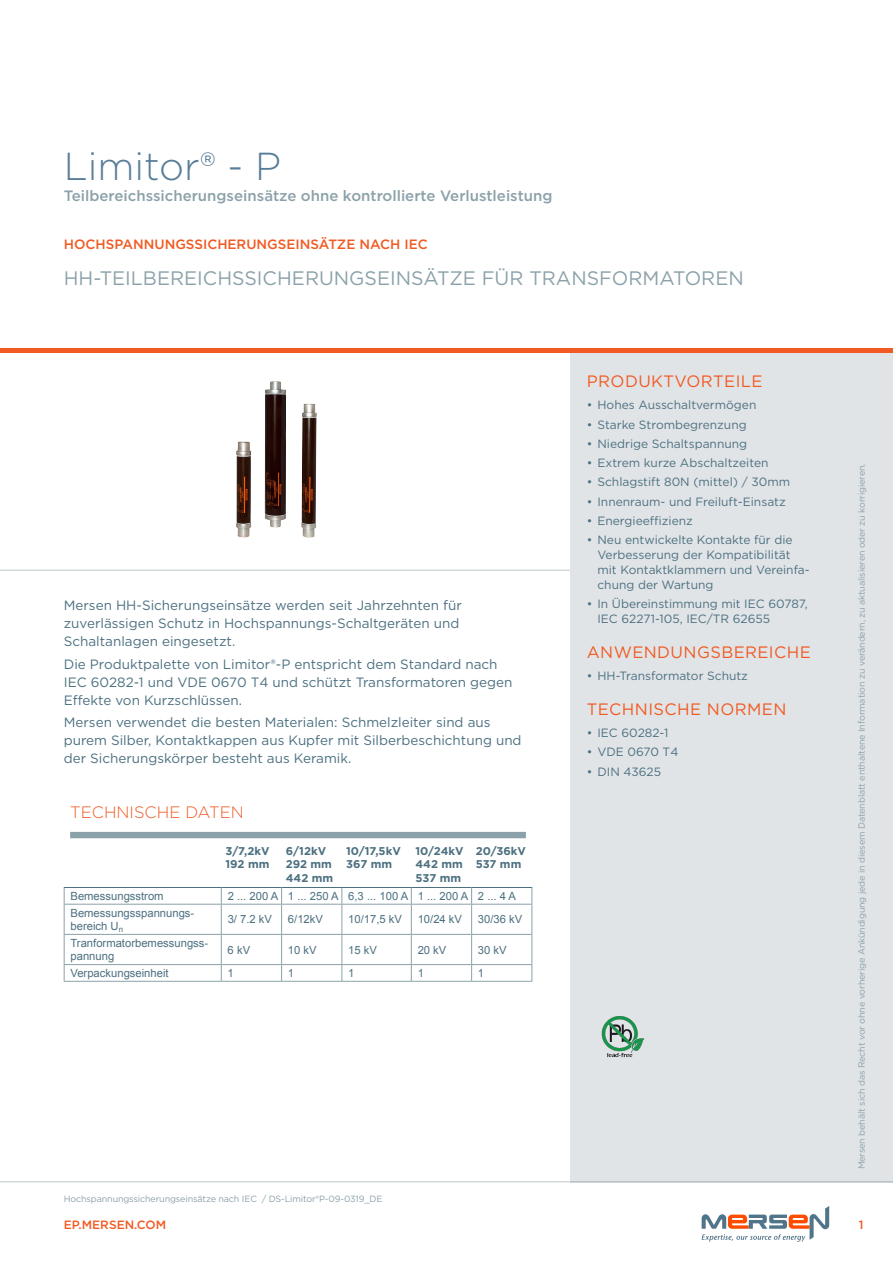
<style>
.page{position:relative;width:893px;height:1263px;background:#fff}
.page>*{position:absolute;margin:0;border:0;box-sizing:border-box;transform-origin:0 0}
.t1{font:300 39px "Gotham";color:#587d98}
.t2{font:19.5px "Gotham";color:#8ba1a9}
.t3{font:16.5px "Gotham";letter-spacing:.025em;color:#f15a22}
.t4{font:300 16.5px "Gotham";color:#f15a22}
.t5{font:500 15px "Gotham";color:#8ba1a9}
.t6{font:13.5px/18px "Gotham";color:#4c7080}
.t7{font:500 13.5px "Gotham";color:#f15a22}
.t8{font:12px/15px "Gotham";color:#4c7080}
.t9{font:500 12px "Gotham";color:#f15a22}
.t10{font:11.25px/13.5px "Arial";color:#4c7080}
.t11{font:700 11.25px/13.5px "Gotham";color:#4c7080}
.t12{font:9px "Gotham";letter-spacing:-.015em;color:#8ba1a9}
</style>
<div class="page">
<hr style="left:0;top:1181px;width:893px;height:1px;background:#bec8cd">
<div style="left:570px;top:353px;width:323px;height:829px;background:#e1e4e7"></div>
<hr style="left:0;top:349px;width:893px;height:4px;background:#f15a22">
<hr style="left:0;top:570px;width:570px;height:1px;background:#bec8cd">
<svg style="left:702px;top:1206px;width:127px;height:36px"></svg>
<img style="left:236px;top:381px;width:81px;height:157px">
<hr style="left:64px;top:981px;width:157px;height:1px;background:#8ba1a9">
<hr style="left:221px;top:981px;width:61px;height:1px;background:#8ba1a9">
<hr style="left:282px;top:981px;width:60px;height:1px;background:#8ba1a9">
<hr style="left:342px;top:981px;width:69px;height:1px;background:#8ba1a9">
<hr style="left:411px;top:981px;width:61px;height:1px;background:#8ba1a9">
<hr style="left:472px;top:981px;width:60px;height:1px;background:#8ba1a9">
<hr style="left:64px;top:887px;width:157px;height:1px;background:#4c7080">
<hr style="left:221px;top:887px;width:61px;height:1px;background:#4c7080">
<hr style="left:282px;top:887px;width:60px;height:1px;background:#4c7080">
<hr style="left:342px;top:887px;width:69px;height:1px;background:#4c7080">
<hr style="left:411px;top:887px;width:61px;height:1px;background:#4c7080">
<hr style="left:472px;top:887px;width:60px;height:1px;background:#4c7080">
<svg style="left:64px;top:888px;width:1px;height:16px"></svg>
<svg style="left:221px;top:888px;width:1px;height:16px"></svg>
<svg style="left:281px;top:888px;width:1px;height:16px"></svg>
<svg style="left:341px;top:888px;width:1px;height:16px"></svg>
<svg style="left:411px;top:888px;width:1px;height:16px"></svg>
<svg style="left:471px;top:888px;width:1px;height:16px"></svg>
<svg style="left:531px;top:888px;width:1px;height:16px"></svg>
<hr style="left:64px;top:904px;width:157px;height:1px;background:#8ba1a9">
<hr style="left:64px;top:904px;width:1px;height:30px;background:#8ba1a9">
<hr style="left:221px;top:904px;width:61px;height:1px;background:#8ba1a9">
<hr style="left:221px;top:904px;width:1px;height:30px;background:#8ba1a9">
<hr style="left:282px;top:904px;width:60px;height:1px;background:#8ba1a9">
<hr style="left:281px;top:904px;width:1px;height:30px;background:#8ba1a9">
<hr style="left:342px;top:904px;width:69px;height:1px;background:#8ba1a9">
<hr style="left:341px;top:904px;width:1px;height:30px;background:#8ba1a9">
<hr style="left:411px;top:904px;width:61px;height:1px;background:#8ba1a9">
<hr style="left:411px;top:904px;width:1px;height:30px;background:#8ba1a9">
<hr style="left:472px;top:904px;width:60px;height:1px;background:#8ba1a9">
<hr style="left:471px;top:904px;width:1px;height:30px;background:#8ba1a9">
<hr style="left:531px;top:904px;width:1px;height:30px;background:#8ba1a9">
<hr style="left:64px;top:934px;width:157px;height:1px;background:#8ba1a9">
<hr style="left:221px;top:934px;width:61px;height:1px;background:#8ba1a9">
<hr style="left:282px;top:934px;width:60px;height:1px;background:#8ba1a9">
<hr style="left:342px;top:934px;width:69px;height:1px;background:#8ba1a9">
<hr style="left:411px;top:934px;width:61px;height:1px;background:#8ba1a9">
<hr style="left:472px;top:934px;width:60px;height:1px;background:#8ba1a9">
<hr style="left:64px;top:964px;width:157px;height:1px;background:#8ba1a9">
<svg style="left:64px;top:935px;width:1px;height:46px"></svg>
<hr style="left:221px;top:964px;width:61px;height:1px;background:#8ba1a9">
<svg style="left:221px;top:935px;width:1px;height:46px"></svg>
<hr style="left:282px;top:964px;width:60px;height:1px;background:#8ba1a9">
<svg style="left:281px;top:935px;width:1px;height:46px"></svg>
<hr style="left:342px;top:964px;width:69px;height:1px;background:#8ba1a9">
<svg style="left:341px;top:935px;width:1px;height:46px"></svg>
<hr style="left:411px;top:964px;width:61px;height:1px;background:#8ba1a9">
<svg style="left:411px;top:935px;width:1px;height:46px"></svg>
<hr style="left:472px;top:964px;width:60px;height:1px;background:#8ba1a9">
<svg style="left:471px;top:935px;width:1px;height:46px"></svg>
<svg style="left:531px;top:935px;width:1px;height:46px"></svg>
<div style="left:70px;top:832px;width:456px;height:6px;background:#8ba1a9"></div>
<img style="left:601px;top:1016px;width:44px;height:42px">
<h1 class="t1" style="left:64px;top:142px;width:219px">Limitor® - P</h1>
<p class="t5" style="left:64px;top:186px;width:490px">Teilbereichssicherungseinsätze ohne kontrollierte Verlustleistung</p>
<p class="t7" style="left:64px;top:235px;width:366px">HOCHSPANNUNGSSICHERUNGSEINSÄTZE NACH IEC</p>
<h2 class="t2" style="left:64px;top:265px;width:682px">HH-TEILBEREICHSSICHERUNGSEINSÄTZE FÜR TRANSFORMATOREN</h2>
<p class="t6" style="left:64px;top:596px;width:400px">Mersen HH-Sicherungseinsätze werden seit Jahrzehnten für zuverlässigen Schutz in Hochspannungs-Schaltgeräten und<br>Schaltanlagen eingesetzt.</p>
<p class="t6" style="left:64px;top:655px;width:450px">Die Produktpalette von Limitor®-P entspricht dem Standard nach<br>IEC 60282-1 und VDE 0670 T4 und schützt Transformatoren gegen<br>Effekte von Kurzschlüssen.</p>
<p class="t6" style="left:64px;top:713px;width:459px">Mersen verwendet die besten Materialen: Schmelzleiter sind aus purem Silber, Kontaktkappen aus Kupfer mit Silberbeschichtung und der Sicherungskörper besteht aus Keramik.</p>
<p class="t4" style="left:70px;top:802px;width:175px">TECHNISCHE DATEN</p>
<p class="t11" style="left:226px;top:844px;width:45px">3/7,2kV<br>192 mm</p>
<p class="t11" style="left:286px;top:844px;width:49px">6/12kV<br>292 mm<br>442 mm</p>
<p class="t11" style="left:346px;top:844px;width:56px">10/17,5kV<br>367 mm</p>
<p class="t11" style="left:416px;top:844px;width:49px;text-align:justify">10/24kV 442 mm 537 mm</p>
<p class="t11" style="left:476px;top:844px;width:52px">20/36kV<br>537 mm</p>
<p class="t10" style="left:71px;top:889px;width:95px">Bemessungsstrom</p>
<p class="t10" style="left:228px;top:889px;width:290px">2 ... 200 A 1 ... 250 A 6,3 ... 100 A 1 ... 200 A 2 ... 4 A</p>
<p class="t10" style="left:71px;top:906px;width:125px">Bemessungsspannungs&shy;bereich U<sub>n</sub></p>
<p class="t10" style="left:228px;top:913px;width:46px">3/ 7.2 kV</p>
<p class="t10" style="left:288px;top:913px;width:37px">6/12kV</p>
<p class="t10" style="left:348px;top:913px;width:55px">10/17,5 kV</p>
<p class="t10" style="left:418px;top:913px;width:46px">10/24 kV</p>
<p class="t10" style="left:478px;top:913px;width:46px">30/36 kV</p>
<p class="t10" style="left:71px;top:936px;width:139px">Tranformatorbemessungss&shy;pannung</p>
<p class="t10" style="left:228px;top:943px;width:24px">6 kV</p>
<p class="t10" style="left:288px;top:943px;width:30px">10 kV</p>
<p class="t10" style="left:348px;top:943px;width:30px">15 kV</p>
<p class="t10" style="left:418px;top:943px;width:30px">20 kV</p>
<p class="t10" style="left:478px;top:943px;width:30px">30 kV</p>
<p class="t10" style="left:71px;top:966px;width:100px">Verpackungseinheit</p>
<p class="t10" style="left:228px;top:966px;width:8px">1</p>
<p class="t10" style="left:288px;top:966px;width:8px">1</p>
<p class="t10" style="left:348px;top:966px;width:8px">1</p>
<p class="t10" style="left:418px;top:966px;width:8px">1</p>
<p class="t10" style="left:478px;top:966px;width:8px">1</p>
<p class="t3" style="left:587px;top:371px;width:177px">PRODUKTVORTEILE</p>
<p class="t8" style="left:587px;top:397px;width:171px">• Hohes Ausschaltvermögen</p>
<p class="t8" style="left:587px;top:417px;width:161px">• Starke Strombegrenzung</p>
<p class="t8" style="left:587px;top:436px;width:162px">• Niedrige Schaltspannung</p>
<p class="t8" style="left:587px;top:455px;width:183px">• Extrem kurze Abschaltzeiten</p>
<p class="t8" style="left:587px;top:474px;width:205px">• Schlagstift 80N (mittel) / 30mm</p>
<p class="t8" style="left:587px;top:494px;width:200px">• Innenraum- und Freiluft-Einsatz</p>
<p class="t8" style="left:587px;top:513px;width:108px">• Energieeffizienz</p>
<p class="t8" style="left:597px;top:532px;width:214px;text-indent:-11px">• Neu entwickelte Kontakte für die<br>Verbesserung der Kompatibilität mit Kontaktklammern und Vereinfa&shy;chung der Wartung</p>
<p class="t8" style="left:597px;top:596px;width:212px;text-indent:-11px">• In Übereinstimmung mit IEC 60787,<br>IEC 62271-105, IEC/TR 62655</p>
<p class="t3" style="left:587px;top:641px;width:225px">ANWENDUNGSBEREICHE</p>
<p class="t8" style="left:587px;top:668px;width:163px">• HH-Transformator Schutz</p>
<p class="t3" style="left:587px;top:699px;width:201px">TECHNISCHE NORMEN</p>
<p class="t8" style="left:587px;top:725px;width:83px">• IEC 60282-1</p>
<p class="t8" style="left:587px;top:744px;width:93px">• VDE 0670 T4</p>
<p class="t8" style="left:587px;top:763px;width:76px">• DIN 43625</p>
<p class="t12" style="left:856px;top:1169px;width:707px;rotate:-90deg">Mersen behält sich das Recht vor ohne vorherige Ankündigung jede in diesem Datenblatt enthaltene Information zu verändern, zu aktualisieren oder zu korrigieren.</p>
<p class="t12" style="left:64px;top:1193px;width:320px">Hochspannungssicherungseinsätze nach IEC / DS-Limitor®P-09-0319_DE</p>
<p class="t9" style="left:64px;top:1217px;width:104px">EP.MERSEN.COM</p>
<p class="t9" style="left:859px;top:1217px;width:6px">1</p>
</div>
